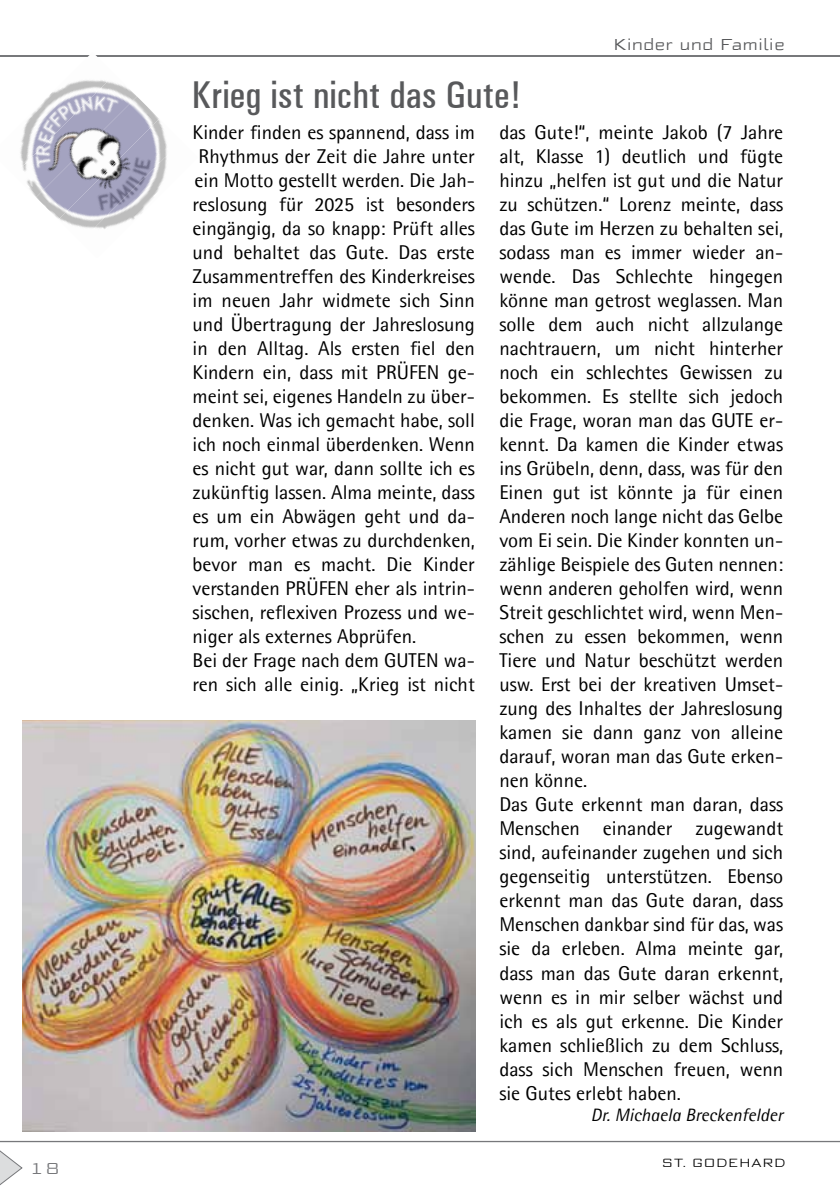
<style>
.page{position:relative;width:840px;height:1191px;background:#fff}
.page>*{position:absolute;margin:0;border:0;box-sizing:border-box;transform-origin:0 0}
.t1{font:500 condensed 38.8px "Univers";color:#58595b}
.t2{font:20px/24px "Agfa Rotis Semisans";color:#000}
.t3{font:italic 18px "Agfa Rotis Semisans";color:#000}
.t4{font:300 16px "Morris Sans Com";color:#58595b}
.t5{font:300 16px "Morris Sans Com";color:#77787b}
.t6{font:300 12px "Morris Sans Com";color:#000}
</style>
<div class="page">
<svg style="left:0;top:1140px;width:839px;height:46px"></svg>
<hr style="left:0;top:56px;width:839px;height:1px;background:#77787b">
<img style="left:0;top:55px;width:115px;height:2px">
<img style="left:20px;top:80px;width:116px;height:117px">
<img style="left:36px;top:96px;width:123px;height:122px">
<img style="left:58px;top:119px;width:108px;height:108px">
<img style="left:80px;top:141px;width:87px;height:88px">
<img style="left:23px;top:720px;width:452px;height:411px">
<p class="t5" style="left:29px;top:1157px;width:33px">18</p>
<p class="t4" style="left:612px;top:33px;width:174px">Kinder und Familie</p>
<h1 class="t1" style="left:191px;top:72px;width:331px">Krieg ist nicht das Gute!</h1>
<p class="t2" style="left:499px;top:120px;width:285px">das Gute!“, meinte Jakob (7 Jahre alt, Klasse 1) deutlich und fügte hinzu „helfen ist gut und die Natur zu schützen.“ Lorenz meinte, dass das Gute im Herzen zu behalten sei, sodass man es immer wieder an&shy;wende. Das Schlechte hingegen könne man getrost weglassen. Man solle dem auch nicht allzulange nachtrauern, um nicht hinterher noch ein schlechtes Gewissen zu bekommen. Es stellte sich jedoch die Frage, woran man das GUTE er&shy;kennt. Da kamen die Kinder etwas ins Grübeln, denn, dass, was für den<br>Einen gut ist könnte ja für einen<br>Anderen noch lange nicht das Gelbe vom Ei sein. Die Kinder konnten un&shy;zählige Beispiele des Guten nennen: wenn anderen geholfen wird, wenn<br>Streit geschlichtet wird, wenn Men&shy;schen zu essen bekommen, wenn<br>Tiere und Natur beschützt werden usw. Erst bei der kreativen Umset&shy;zung des Inhaltes der Jahreslosung kamen sie dann ganz von alleine darauf, woran man das Gute erken&shy;nen könne.<br>Das Gute erkennt man daran, dass<br>Menschen einander zugewandt sind, aufeinander zugehen und sich gegenseitig unterstützen. Ebenso erkennt man das Gute daran, dass<br>Menschen dankbar sind für das, was sie da erleben. Alma meinte gar, dass man das Gute daran erkennt, wenn es in mir selber wächst und ich es als gut erkenne. Die Kinder kamen schließlich zu dem Schluss, dass sich Menschen freuen, wenn sie Gutes erlebt haben.</p>
<p class="t3" style="left:590px;top:1104px;width:194px">Dr. Michaela Breckenfelder</p>
<p class="t2" style="left:192px;top:120px;width:284px">Kinder finden es spannend, dass im</p>
<p class="t2" style="left:198px;top:144px;width:278px">Rhythmus der Zeit die Jahre unter</p>
<p class="t2" style="left:194px;top:168px;width:282px">ein Motto gestellt werden. Die Jah-</p>
<p class="t2" style="left:192px;top:192px;width:283px">reslosung für 2025 ist besonders</p>
<p class="t2" style="left:192px;top:216px;width:283px">eingängig, da so knapp: Prüft alles</p>
<p class="t2" style="left:192px;top:240px;width:284px">und behaltet das Gute. Das erste</p>
<p class="t2" style="left:192px;top:264px;width:283px">Zusammentreffen des Kinderkreises</p>
<p class="t2" style="left:192px;top:288px;width:284px">im neuen Jahr widmete sich Sinn</p>
<p class="t2" style="left:192px;top:312px;width:284px">und Übertragung der Jahreslosung</p>
<p class="t2" style="left:192px;top:336px;width:283px">in den Alltag. Als ersten fiel den</p>
<p class="t2" style="left:192px;top:360px;width:284px">Kindern ein, dass mit PRÜFEN ge-</p>
<p class="t2" style="left:192px;top:384px;width:284px">meint sei, eigenes Handeln zu über-</p>
<p class="t2" style="left:192px;top:408px;width:283px">denken. Was ich gemacht habe, soll</p>
<p class="t2" style="left:192px;top:432px;width:283px">ich noch einmal überdenken. Wenn</p>
<p class="t2" style="left:192px;top:456px;width:284px">es nicht gut war, dann sollte ich es</p>
<p class="t2" style="left:192px;top:480px;width:284px">zukünftig lassen. Alma meinte, dass</p>
<p class="t2" style="left:192px;top:504px;width:283px">es um ein Abwägen geht und da-</p>
<p class="t2" style="left:192px;top:528px;width:284px">rum, vorher etwas zu durchdenken,</p>
<p class="t2" style="left:192px;top:552px;width:283px">bevor man es macht. Die Kinder</p>
<p class="t2" style="left:192px;top:576px;width:284px">verstanden PRÜFEN eher als intrin-</p>
<p class="t2" style="left:192px;top:600px;width:283px">sischen, reflexiven Prozess und we-</p>
<p class="t2" style="left:192px;top:624px;width:225px">niger als externes Abprüfen.</p>
<p class="t2" style="left:192px;top:648px;width:284px">Bei der Frage nach dem GUTEN wa-</p>
<p class="t2" style="left:192px;top:672px;width:284px">ren sich alle einig. „Krieg ist nicht</p>
<p class="t6" style="left:661px;top:1154px;width:125px">St. Godehard</p>
</div>
